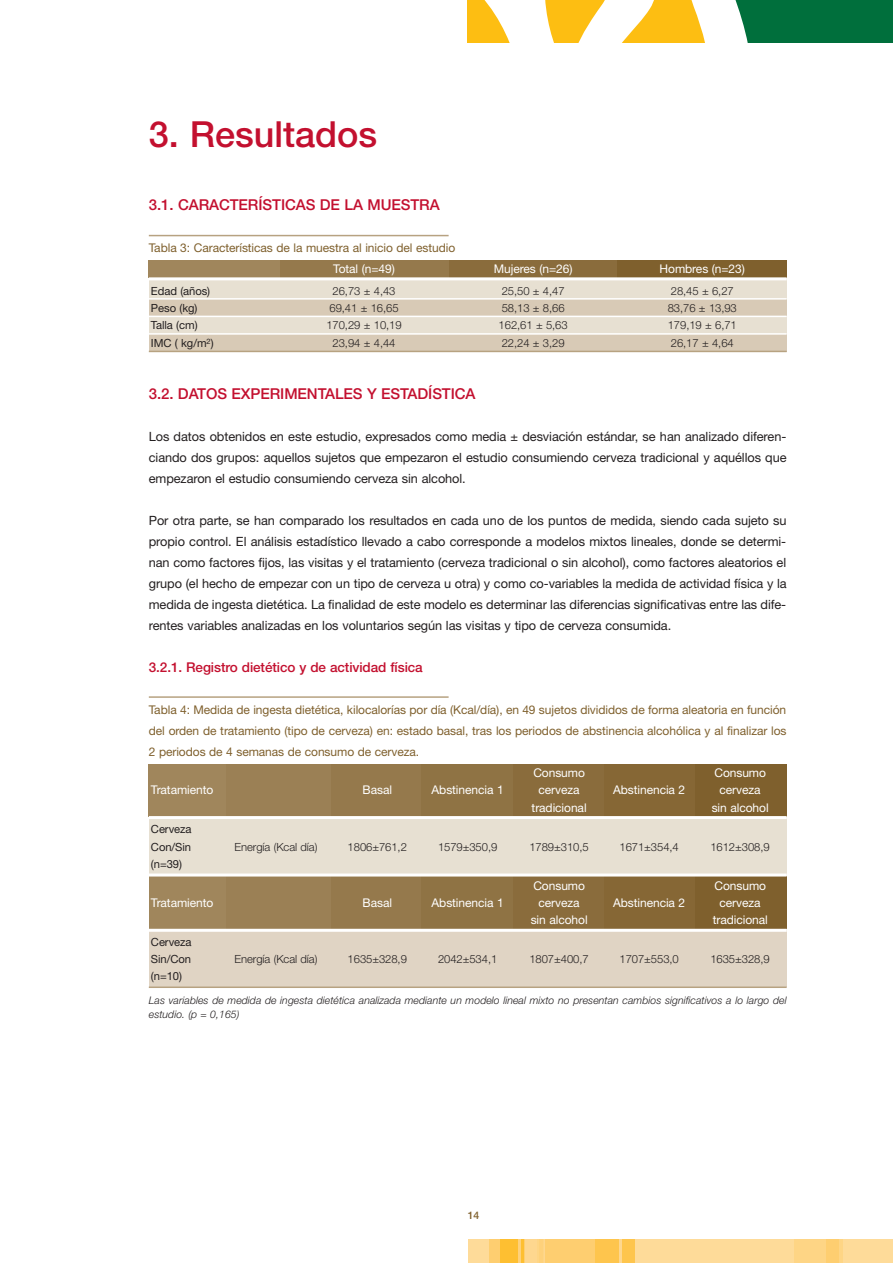
<style>
.page{position:relative;width:893px;height:1263px;background:#fff}
.page>*{position:absolute;margin:0;border:0;box-sizing:border-box;transform-origin:0 0}
.t1{font:500 36px "Helvetica Neue";color:#c3102f}
.t2{font:500 15px "Helvetica Neue";letter-spacing:-.005em;color:#c3102f}
.t3{font:500 13.5px "Helvetica Neue";letter-spacing:-.005em;color:#c3102f}
.t4{font:12.75px/21px "Helvetica Neue";letter-spacing:-.005em;color:#231f20;text-align:justify}
.t5{font:12px/21px "Helvetica Neue";letter-spacing:-.005em;color:#7f602d;text-align:justify}
.t6{font:12px "Helvetica Neue";letter-spacing:-.005em;color:#fff}
.t7{font:300 11.25px "Helvetica Neue";letter-spacing:-.005em;color:#231f20}
.t8{font:11.25px/17.2px "Helvetica Neue";letter-spacing:-.005em;color:#231f20}
.t9{font:italic 300 10.5px/14.2px "Helvetica Neue";letter-spacing:.005em;color:#231f20}
.t10{font:500 10.5px "Helvetica Neue";color:#7f602d}
</style>
<div class="page">
<div style="left:149px;top:275px;width:638px;height:24px;background:#e7e0d2"></div>
<div style="left:149px;top:814px;width:638px;height:80px;background:#e7e0d2"></div>
<div style="left:149px;top:924px;width:638px;height:63px;background:#e0d4c4"></div>
<div style="left:149px;top:764px;width:638px;height:53px;background:#7f602d"></div>
<div style="left:149px;top:764px;width:77px;height:53px;background:#a0865c"></div>
<div style="left:604px;top:764px;width:91px;height:53px;background:#866735"></div>
<div style="left:513px;top:764px;width:91px;height:53px;background:#8a6c3c"></div>
<div style="left:421px;top:764px;width:92px;height:53px;background:#8f7344"></div>
<div style="left:330px;top:764px;width:91px;height:53px;background:#95794c"></div>
<div style="left:226px;top:764px;width:104px;height:53px;background:#9b8055"></div>
<div style="left:149px;top:876px;width:638px;height:53px;background:#7f602d"></div>
<div style="left:149px;top:876px;width:90px;height:53px;background:#a0865c"></div>
<div style="left:604px;top:876px;width:91px;height:53px;background:#866735"></div>
<div style="left:513px;top:876px;width:91px;height:53px;background:#8a6c3c"></div>
<div style="left:421px;top:876px;width:92px;height:53px;background:#8f7344"></div>
<div style="left:330px;top:876px;width:91px;height:53px;background:#95794c"></div>
<div style="left:226px;top:876px;width:104px;height:53px;background:#9b8055"></div>
<div style="left:617px;top:260px;width:170px;height:18px;background:#7f602d"></div>
<div style="left:449px;top:260px;width:168px;height:18px;background:#8a6c3c"></div>
<div style="left:280px;top:260px;width:169px;height:18px;background:#95794c"></div>
<div style="left:149px;top:260px;width:131px;height:18px;background:#a0865c"></div>
<div style="left:149px;top:299px;width:638px;height:17px;background:#d8cab6"></div>
<div style="left:149px;top:316px;width:638px;height:18px;background:#e7e0d2"></div>
<div style="left:149px;top:334px;width:638px;height:17px;background:#d8cab6"></div>
<svg style="left:468px;top:0;width:425px;height:43px"></svg>
<div style="left:468px;top:1239px;width:425px;height:24px;background:#fedb99"></div>
<div style="left:794px;top:1239px;width:48px;height:24px;background:#fed585"></div>
<div style="left:826px;top:1239px;width:12px;height:24px;background:#fece70"></div>
<div style="left:489px;top:1239px;width:127px;height:24px;background:#fece70"></div>
<div style="left:595px;top:1239px;width:40px;height:24px;background:#fec54d"></div>
<hr style="left:618px;top:1239px;width:3px;height:24px;background:#fed78f">
<div style="left:500px;top:1239px;width:23px;height:24px;background:#febf31"></div>
<div style="left:525px;top:1239px;width:20px;height:24px;background:#fed78f"></div>
<div style="left:537px;top:1239px;width:7px;height:24px;background:#fed585"></div>
<hr style="left:540px;top:1239px;width:3px;height:24px;background:#fed17b">
<hr style="left:518px;top:1239px;width:3px;height:24px;background:#fed17b">
<hr style="left:149px;top:235px;width:300px;height:1px;background:#b7a281">
<hr style="left:149px;top:696px;width:300px;height:2px;background:#b7a281">
<hr style="left:149px;top:298px;width:638px;height:2px;background:#fff">
<hr style="left:149px;top:277px;width:638px;height:3px;background:#fff">
<hr style="left:149px;top:316px;width:638px;height:1px;background:#fff">
<hr style="left:149px;top:333px;width:638px;height:2px;background:#fff">
<hr style="left:149px;top:351px;width:638px;height:1px;background:#b7a281">
<hr style="left:149px;top:986px;width:638px;height:2px;background:#b7a281">
<hr style="left:149px;top:929px;width:638px;height:3px;background:#fff">
<hr style="left:149px;top:816px;width:638px;height:3px;background:#fff">
<hr style="left:149px;top:873px;width:638px;height:3px;background:#fff">
<h1 class="t1" style="left:149px;top:121px;width:230px">3. Resultados</h1>
<p class="t2" style="left:149px;top:199px;width:292px">3.1. CARACTERÍSTICAS DE LA MUESTRA</p>
<p class="t5" style="left:149px;top:238px;width:308px">Tabla 3: Características de la muestra al inicio del estudio</p>
<p class="t6" style="left:333px;top:264px;width:63px">Total (n=49)</p>
<p class="t6" style="left:494px;top:264px;width:80px">Mujeres (n=26)</p>
<p class="t6" style="left:660px;top:264px;width:87px">Hombres (n=23)</p>
<p class="t8" style="left:151px;top:283px;width:61px">Edad (años)</p>
<p class="t7" style="left:333px;top:287px;width:64px">26,73 ± 4,43</p>
<p class="t7" style="left:502px;top:287px;width:64px">25,50 ± 4,47</p>
<p class="t7" style="left:671px;top:287px;width:64px">28,45 ± 6,27</p>
<p class="t8" style="left:151px;top:300px;width:48px">Peso (kg)</p>
<p class="t7" style="left:329px;top:304px;width:71px">69,41 ± 16,65</p>
<p class="t7" style="left:502px;top:304px;width:64px">58,13 ± 8,66</p>
<p class="t7" style="left:668px;top:304px;width:71px">83,76 ± 13,93</p>
<p class="t8" style="left:151px;top:318px;width:48px">Talla (cm)</p>
<p class="t7" style="left:326px;top:321px;width:77px">170,29 ± 10,19</p>
<p class="t7" style="left:499px;top:321px;width:71px">162,61 ± 5,63</p>
<p class="t7" style="left:668px;top:321px;width:71px">179,19 ± 6,71</p>
<p class="t8" style="left:151px;top:335px;width:64px">IMC ( kg/m<sup>2</sup>)</p>
<p class="t7" style="left:333px;top:338px;width:64px">23,94 ± 4,44</p>
<p class="t7" style="left:502px;top:338px;width:64px">22,24 ± 3,29</p>
<p class="t7" style="left:671px;top:338px;width:64px">26,17 ± 4,64</p>
<p class="t2" style="left:149px;top:388px;width:328px">3.2. DATOS EXPERIMENTALES Y ESTADÍSTICA</p>
<p class="t4" style="left:149px;top:427px;width:639px">Los datos obtenidos en este estudio, expresados como media ± desviación estándar, se han analizado diferen&shy;ciando dos grupos: aquellos sujetos que empezaron el estudio consumiendo cerveza tradicional y aquéllos que empezaron el estudio consumiendo cerveza sin alcohol.</p>
<p class="t4" style="left:149px;top:511px;width:639px">Por otra parte, se han comparado los resultados en cada uno de los puntos de medida, siendo cada sujeto su propio control. El análisis estadístico llevado a cabo corresponde a modelos mixtos lineales, donde se determi&shy;nan como factores fijos, las visitas y el tratamiento (cerveza tradicional o sin alcohol), como factores aleatorios el grupo (el hecho de empezar con un tipo de cerveza u otra) y como co-variables la medida de actividad física y la medida de ingesta dietética. La finalidad de este modelo es determinar las diferencias significativas entre las dife&shy;rentes variables analizadas en los voluntarios según las visitas y tipo de cerveza consumida.</p>
<p class="t3" style="left:149px;top:662px;width:275px">3.2.1. Registro dietético y de actividad física</p>
<p class="t5" style="left:149px;top:700px;width:639px">Tabla 4: Medida de ingesta dietética, kilocalorías por día (Kcal/día), en 49 sujetos divididos de forma aleatoria en función del orden de tratamiento (tipo de cerveza) en: estado basal, tras los periodos de abstinencia alcohólica y al finalizar los 2 periodos de 4 semanas de consumo de cerveza.</p>
<p class="t6" style="left:533px;top:768px;width:53px">Consumo</p>
<p class="t6" style="left:714px;top:768px;width:53px">Consumo</p>
<p class="t6" style="left:151px;top:786px;width:64px">Tratamiento</p>
<p class="t6" style="left:363px;top:786px;width:31px">Basal</p>
<p class="t6" style="left:432px;top:786px;width:74px">Abstinencia 1</p>
<p class="t6" style="left:538px;top:786px;width:43px">cerveza</p>
<p class="t6" style="left:613px;top:786px;width:74px">Abstinencia 2</p>
<p class="t6" style="left:719px;top:786px;width:43px">cerveza</p>
<p class="t6" style="left:532px;top:803px;width:57px">tradicional</p>
<p class="t6" style="left:712px;top:803px;width:58px">sin alcohol</p>
<p class="t8" style="left:151px;top:822px;width:42px">Cerveza<br>Con/Sin</p>
<p class="t7" style="left:235px;top:842px;width:84px">Energía (Kcal día)</p>
<p class="t7" style="left:348px;top:842px;width:61px">1806±761,2</p>
<p class="t7" style="left:438px;top:842px;width:61px">1579±350,9</p>
<p class="t7" style="left:529px;top:842px;width:61px">1789±310,5</p>
<p class="t7" style="left:619px;top:842px;width:61px">1671±354,4</p>
<p class="t7" style="left:710px;top:842px;width:61px">1612±308,9</p>
<p class="t8" style="left:151px;top:856px;width:33px">(n=39)</p>
<p class="t6" style="left:533px;top:881px;width:53px">Consumo</p>
<p class="t6" style="left:714px;top:881px;width:53px">Consumo</p>
<p class="t6" style="left:151px;top:898px;width:64px">Tratamiento</p>
<p class="t6" style="left:363px;top:898px;width:31px">Basal</p>
<p class="t6" style="left:432px;top:898px;width:74px">Abstinencia 1</p>
<p class="t6" style="left:538px;top:898px;width:43px">cerveza</p>
<p class="t6" style="left:613px;top:898px;width:74px">Abstinencia 2</p>
<p class="t6" style="left:719px;top:898px;width:43px">cerveza</p>
<p class="t6" style="left:531px;top:915px;width:58px">sin alcohol</p>
<p class="t6" style="left:713px;top:915px;width:57px">tradicional</p>
<p class="t8" style="left:151px;top:934px;width:42px">Cerveza<br>Sin/Con</p>
<p class="t7" style="left:235px;top:955px;width:84px">Energía (Kcal día)</p>
<p class="t7" style="left:348px;top:955px;width:61px">1635±328,9</p>
<p class="t7" style="left:438px;top:955px;width:61px">2042±534,1</p>
<p class="t7" style="left:529px;top:955px;width:61px">1807±400,7</p>
<p class="t7" style="left:619px;top:955px;width:61px">1707±553,0</p>
<p class="t7" style="left:710px;top:955px;width:61px">1635±328,9</p>
<p class="t8" style="left:151px;top:969px;width:33px">(n=10)</p>
<p class="t9" style="left:149px;top:994px;width:639px">Las variables de medida de ingesta dietética analizada mediante un modelo lineal mixto no presentan cambios significativos a lo largo del estudio. (p = 0,165)</p>
<p class="t10" style="left:468px;top:1211px;width:13px">14</p>
</div>
